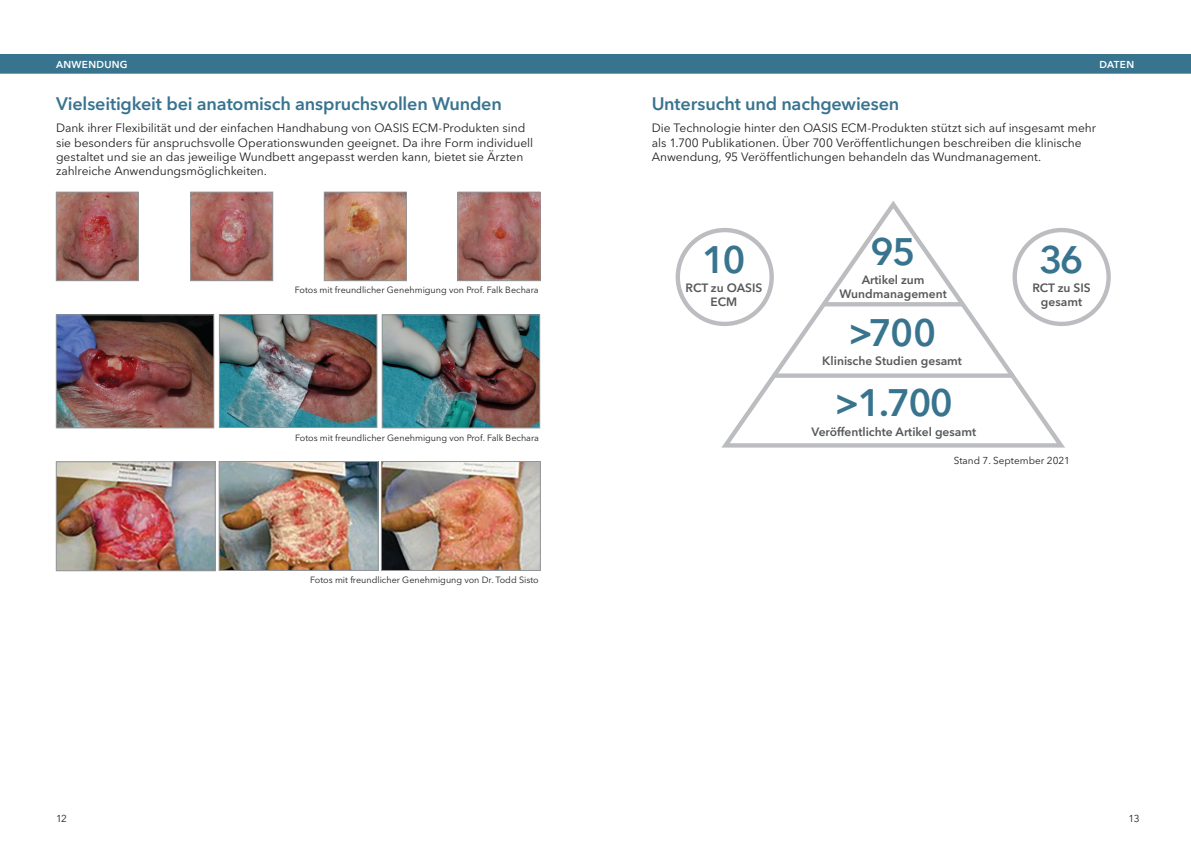
<style>
.page{position:relative;width:1191px;height:842px;background:#fff}
.page>*{position:absolute;margin:0;border:0;box-sizing:border-box;transform-origin:0 0}
.t1{font:600 38px "Avenir Next LT Pro";letter-spacing:-.05em;color:#39748f}
.t2{font:600 18px "Avenir Next LT Pro";letter-spacing:-.01em;color:#39748f}
.t3{font:12px/14.4px "Avenir Next LT Pro";letter-spacing:-.005em;color:#231f20}
.t4{font:600 12px/13.5px "Avenir Next LT Pro";color:#57585a;text-align:center}
.t5{font:10px "Avenir Next LT Pro";color:#231f20}
.t6{font:600 10px "Avenir Next LT Pro";letter-spacing:.03em;color:#fff}
.t7{font:9px "Avenir Next LT Pro";color:#231f20}
</style>
<div class="page">
<div style="left:587px;top:54px;width:604px;height:20px;background:#39748f"></div>
<div style="left:0;top:54px;width:604px;height:20px;background:#39748f"></div>
<img style="left:58px;top:194px;width:79px;height:85px">
<div style="left:56px;top:192px;width:83px;height:89px;border:1px solid #939598"></div>
<img style="left:192px;top:194px;width:79px;height:85px">
<div style="left:190px;top:192px;width:83px;height:89px;border:1px solid #939598"></div>
<img style="left:460px;top:194px;width:78px;height:85px">
<div style="left:458px;top:192px;width:82px;height:89px;border:1px solid #939598"></div>
<img style="left:326px;top:194px;width:78px;height:85px">
<div style="left:324px;top:192px;width:82px;height:89px;border:1px solid #939598"></div>
<img style="left:58px;top:317px;width:154px;height:109px">
<div style="left:56px;top:315px;width:158px;height:113px;border:1px solid #939598"></div>
<img style="left:221px;top:316px;width:154px;height:110px">
<div style="left:219px;top:314px;width:158px;height:114px;border:1px solid #939598"></div>
<img style="left:384px;top:317px;width:154px;height:109px">
<div style="left:382px;top:315px;width:158px;height:113px;border:1px solid #939598"></div>
<svg style="left:721px;top:201px;width:348px;height:247px"></svg>
<div style="left:675px;top:228px;width:99px;height:98px;border:4px solid #bcbdc0;border-radius:50%"></div>
<div style="left:1012px;top:228px;width:98px;height:98px;border:4px solid #bcbdc0;border-radius:50%"></div>
<hr style="left:824px;top:302px;width:139px;height:4px;background:#bcbdc0">
<div style="left:775px;top:373px;width:238px;height:5px;background:#bcbdc0"></div>
<img style="left:58px;top:463px;width:155px;height:106px">
<div style="left:56px;top:461px;width:159px;height:110px;border:1px solid #939598"></div>
<img style="left:221px;top:463px;width:155px;height:106px">
<div style="left:219px;top:461px;width:159px;height:110px;border:1px solid #939598"></div>
<img style="left:383px;top:463px;width:155px;height:106px">
<div style="left:381px;top:461px;width:159px;height:110px;border:1px solid #939598"></div>
<p class="t6" style="left:56px;top:58px;width:73px">ANWENDUNG</p>
<h2 class="t2" style="left:56px;top:93px;width:447px">Vielseitigkeit bei anatomisch anspruchsvollen Wunden</h2>
<p class="t3" style="left:56px;top:121px;width:478px">Dank ihrer Flexibilität und der einfachen Handhabung von OASIS ECM-Produkten sind sie besonders für anspruchsvolle Operationswunden geeignet. Da ihre Form individuell gestaltet und sie an das jeweilige Wundbett angepasst werden kann, bietet sie Ärzten zahlreiche Anwendungsmöglichkeiten.</p>
<p class="t7" style="left:295px;top:284px;width:245px">Fotos mit freundlicher Genehmigung von Prof. Falk Bechara</p>
<p class="t7" style="left:295px;top:432px;width:245px">Fotos mit freundlicher Genehmigung von Prof. Falk Bechara</p>
<p class="t7" style="left:310px;top:574px;width:230px">Fotos mit freundlicher Genehmigung von Dr. Todd Sisto</p>
<p class="t6" style="left:1099px;top:58px;width:36px">DATEN</p>
<h2 class="t2" style="left:651px;top:93px;width:249px">Untersucht und nachgewiesen</h2>
<p class="t3" style="left:652px;top:121px;width:446px">Die Technologie hinter den OASIS ECM-Produkten stützt sich auf insgesamt mehr als 1.700 Publikationen. Über 700 Veröffentlichungen beschreiben die klinische<br>Anwendung, 95 Veröffentlichungen behandeln das Wundmanagement.</p>
<h1 class="t1" style="left:702px;top:237px;width:45px">10</h1>
<p class="t4" style="left:685px;top:281px;width:78px">RCT zu OASIS<br>ECM</p>
<h1 class="t1" style="left:870px;top:229px;width:47px">95</h1>
<p class="t4" style="left:839px;top:273px;width:109px">Artikel zum<br>Wundmanagement</p>
<h1 class="t1" style="left:848px;top:309px;width:90px">&gt;700</h1>
<p class="t4" style="left:822px;top:354px;width:141px">Klinische Studien gesamt</p>
<h1 class="t1" style="left:834px;top:380px;width:120px">&gt;1.700</h1>
<p class="t4" style="left:811px;top:425px;width:166px">Veröffentlichte Artikel gesamt</p>
<h1 class="t1" style="left:1039px;top:237px;width:45px">36</h1>
<p class="t4" style="left:1032px;top:281px;width:60px">RCT zu SIS gesamt</p>
<p class="t5" style="left:954px;top:455px;width:118px">Stand 7. September 2021</p>
<p class="t5" style="left:56px;top:813px;width:12px">12</p>
<p class="t5" style="left:1128px;top:813px;width:12px">13</p>
</div>
